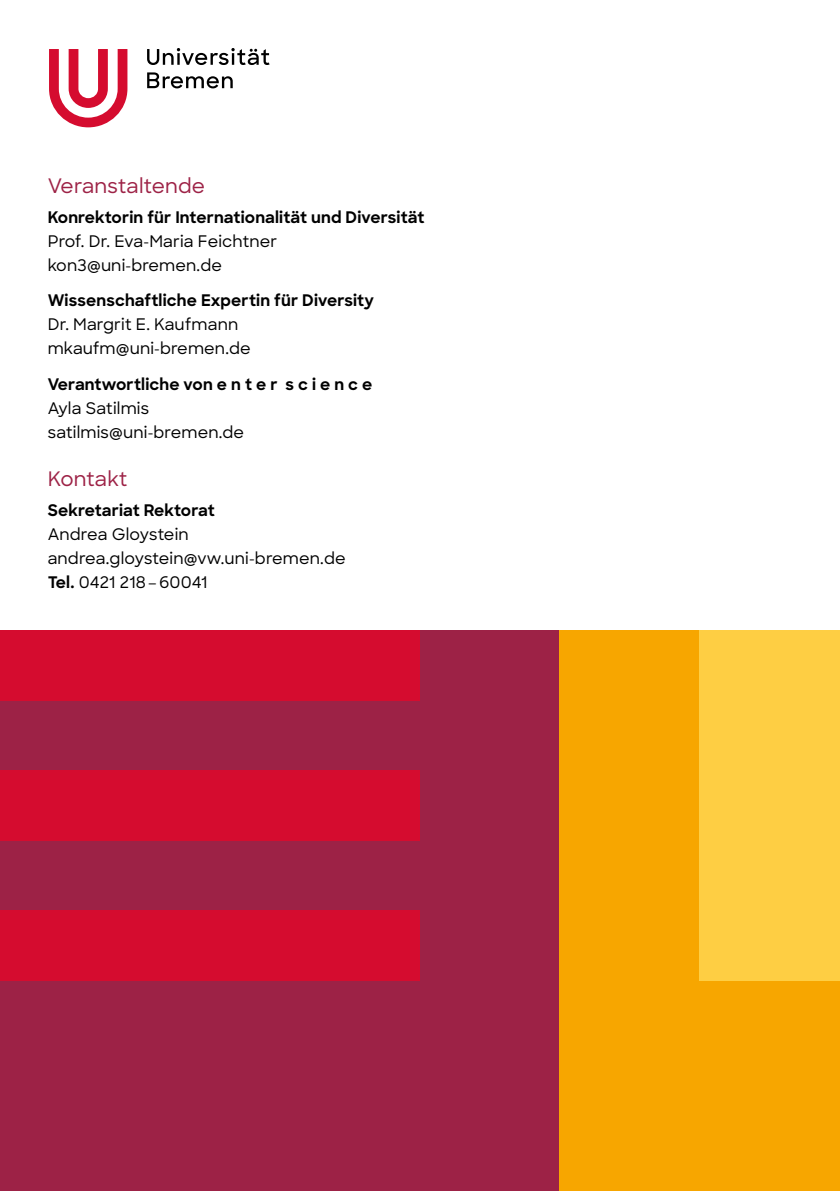
<style>
.page{position:relative;width:840px;height:1191px;background:#fff}
.page>*{position:absolute;margin:0;border:0;box-sizing:border-box;transform-origin:0 0}
.t1{font:500 20px "Sharp Sans";letter-spacing:.01em;color:#9d2246}
.t2{font:500 16px/24px "Sharp Sans";letter-spacing:.01em;color:#000}
.t3{font:700 16px "Sharp Sans";letter-spacing:.01em;color:#000}
.s1{font-weight:700}
</style>
<div class="page">
<div style="left:0;top:630px;width:559px;height:561px;background:#9d2246"></div>
<div style="left:559px;top:630px;width:280px;height:561px;background:#f7a600"></div>
<div style="left:699px;top:630px;width:140px;height:350px;background:#fece43"></div>
<div style="left:0;top:630px;width:419px;height:70px;background:#d50c2f"></div>
<div style="left:0;top:770px;width:419px;height:70px;background:#d50c2f"></div>
<div style="left:0;top:910px;width:419px;height:70px;background:#d50c2f"></div>
<svg style="left:147px;top:72px;width:85px;height:16px"></svg>
<svg style="left:147px;top:48px;width:122px;height:17px"></svg>
<svg style="left:49px;top:49px;width:78px;height:78px"></svg>
<p class="t1" style="left:48px;top:171px;width:159px">Veranstaltende</p>
<p class="t3" style="left:48px;top:205px;width:378px">Konrektorin für Internationalität und Diversität</p>
<p class="t2" style="left:48px;top:228px;width:231px">Prof. Dr. Eva-Maria Feichtner kon3@uni-bremen.de</p>
<p class="t3" style="left:48px;top:289px;width:327px">Wissenschaftliche Expertin für Diversity</p>
<p class="t2" style="left:48px;top:312px;width:204px">Dr. Margrit E. Kaufmann mkaufm@uni-bremen.de</p>
<p class="t3" style="left:48px;top:372px;width:326px">Verantwortliche von e n t e r s c i e n c e</p>
<p class="t2" style="left:48px;top:395px;width:198px">Ayla Satilmis satilmis@uni-bremen.de</p>
<p class="t1" style="left:48px;top:464px;width:81px">Kontakt</p>
<p class="t3" style="left:48px;top:498px;width:169px">Sekretariat Rektorat</p>
<p class="t2" style="left:48px;top:521px;width:299px">Andrea Gloystein andrea.gloystein@vw.uni-bremen.de<br><span class="s1">Tel.</span> 0421 218–60041</p>
</div>
